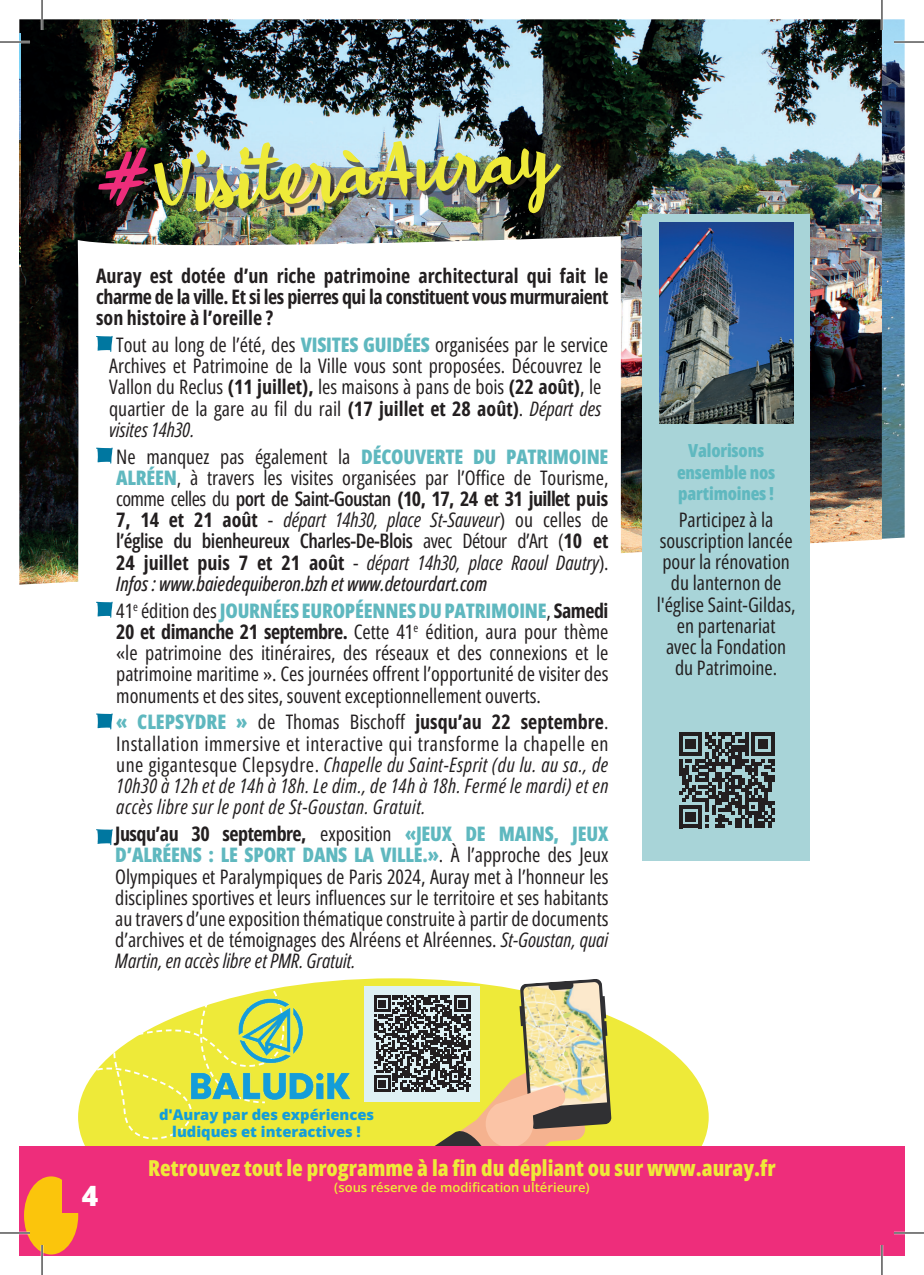
<style>
.page{position:relative;width:924px;height:1275px;background:#fff}
.page>*{position:absolute;margin:0;border:0;box-sizing:border-box;transform-origin:0 0}
.t1{font:96.4px "a Affirmation";color:#eeea39}
.t2{font:800 28px "Open Sans";color:#fff}
.t3{font:800 22px "Open Sans Condensed";color:#eeea39}
.t4{font:20px/21.2px "Open Sans Condensed";color:#231f20;text-align:justify}
.t5{font:italic 20px/21.2px "Open Sans Condensed";letter-spacing:.025em;color:#231f20;text-align:justify}
.t6{font:700 20px/21.2px "Open Sans Condensed";letter-spacing:-.025em;color:#231f20;text-align:justify}
.t7{font:800 18px/21.2px "Open Sans Condensed";letter-spacing:-.01em;color:#5fb8bf;text-align:center}
.t8{font:800 14.8px/17.6px "Open Sans";color:#149dd9;text-align:center}
.t9{font:600 13px "Open Sans";color:#eeea39}
.s1{font-size:120px;color:#ee2d7b}
.s2{font-weight:800;color:#5fb8bf}
.s3{font-weight:700}
.s4{font-style:italic}
.s5{font-weight:600}
.s6{font-weight:500;font-style:italic}
.s7{font-weight:800;font-style:normal;color:#5fb8bf}
.s8{font-style:normal}
.s9{font-weight:700;font-style:normal}
</style>
<div class="page">
<div style="left:78px;top:978px;width:630px;height:277px;background:#eeea39;border-radius:50%"></div>
<img style="left:19px;top:19px;width:862px;height:565px">
<div style="left:642px;top:213px;width:167px;height:647px;background:#a8d4d8"></div>
<img style="left:881px;top:19px;width:23px;height:520px">
<img style="left:19px;top:33px;width:1px;height:234px">
<div style="left:19px;top:1146px;width:885px;height:109px;background:#ee2d7b"></div>
<svg style="left:78px;top:236px;width:542px;height:366px"></svg>
<svg style="left:96px;top:336px;width:17px;height:16px"></svg>
<svg style="left:96px;top:447px;width:17px;height:16px"></svg>
<svg style="left:96px;top:602px;width:17px;height:16px"></svg>
<svg style="left:96px;top:713px;width:17px;height:16px"></svg>
<svg style="left:96px;top:829px;width:17px;height:16px"></svg>
<img style="left:659px;top:222px;width:134px;height:202px">
<div style="left:364px;top:986px;width:115px;height:115px;background:#def1f4"></div>
<svg style="left:374px;top:978px;width:237px;height:168px"></svg>
<svg style="left:78px;top:984px;width:226px;height:162px"></svg>
<img style="left:184px;top:996px;width:167px;height:108px">
<div style="left:24px;top:1176px;width:54px;height:78px;background:#fbc50c;border-radius:50%"></div>
<div style="left:62px;top:1176px;width:36px;height:36px;background:#ee2d7b"></div>
<div style="left:102px;top:145px;width:462px;height:72px;background:#231f20;opacity:.65"></div>
<div style="left:346px;top:154px;width:17px;height:13px;background:#231f20;opacity:.65"></div>
<svg style="left:341px;top:148px;width:21px;height:15px"></svg>
<svg style="left:679px;top:732px;width:95px;height:96px"></svg>
<hr style="left:0;top:41px;width:30px;height:2px;background:#fff">
<hr style="left:893px;top:41px;width:30px;height:2px;background:#fff">
<hr style="left:0;top:1231px;width:30px;height:3px;background:#fff">
<hr style="left:893px;top:1231px;width:30px;height:3px;background:#fff">
<hr style="left:41px;top:0;width:2px;height:30px;background:#fff">
<hr style="left:41px;top:1245px;width:2px;height:30px;background:#fff">
<hr style="left:880px;top:0;width:2px;height:30px;background:#fff">
<hr style="left:880px;top:1245px;width:2px;height:30px;background:#fff">
<hr style="left:0;top:42px;width:30px;height:1px;background:#000">
<hr style="left:893px;top:42px;width:30px;height:1px;background:#000">
<hr style="left:0;top:1232px;width:30px;height:1px;background:#000">
<hr style="left:893px;top:1232px;width:30px;height:1px;background:#000">
<hr style="left:42px;top:0;width:1px;height:30px;background:#000">
<hr style="left:42px;top:1245px;width:1px;height:30px;background:#000">
<hr style="left:881px;top:0;width:1px;height:30px;background:#000">
<hr style="left:881px;top:1245px;width:1px;height:30px;background:#000">
<h1 class="t1" style="left:94px;top:148px;width:456px;rotate:-4deg"><span class="s1">#</span>VisiteraAuray</h1>
<p class="t6" style="left:96px;top:264px;width:513px">Auray est dotée d’un riche patrimoine architectural qui fait le charme de la ville. Et si les pierres qui la constituent vous murmuraient son histoire à l’oreille ?</p>
<p class="t4" style="left:109px;top:333px;width:500px;text-align:left;text-indent:7px">Tout au long de l’été, des <span class="s2">VISITES GUIDÉES</span> organisées par le service Archives et Patrimoine de la Ville vous sont proposées. Découvrez le Vallon du Reclus <span class="s3">(11 juillet),</span> les maisons à pans de bois <span class="s3">(22 août)</span>, le quartier de la gare au fil du rail <span class="s3">(17 juillet et 28 août)</span>. <span class="s4">Départ des visites 14h30.</span></p>
<p class="t4" style="left:116px;top:445px;width:493px">Ne manquez pas également la <span class="s2">DÉCOUVERTE DU PATRIMOINE ALRÉEN</span>, à travers les visites organisées par l’Office de Tourisme, comme celles du <span class="s5">port de Saint-Goustan</span> <span class="s3">(10, 17, 24 et 31 juillet puis 7, 14 et 21 août</span> - <span class="s4">départ 14h30, place St-Sauveur</span>) ou celles de <span class="s5">l’église du bienheureux Charles-De-Blois</span> avec Détour d’Art (<span class="s3">10 et 24 juillet puis 7 et 21 août</span> - <span class="s4">départ 14h30, place Raoul Dautry</span>).<br><span class="s6">Infos : www.baiedequiberon.bzh et www.detourdart.com</span></p>
<p class="t4" style="left:116px;top:599px;width:493px">41<sup>e</sup> édition des <span class="s2">JOURNÉES EUROPÉENNES DU PATRIMOINE</span>, <span class="s3">Samedi 20 et dimanche 21 septembre.</span> Cette 41<sup>e</sup> édition, aura pour thème «le patrimoine des itinéraires, des réseaux et des connexions et le patrimoine maritime ». Ces journées offrent l’opportunité de visiter des monuments et des sites, souvent exceptionnellement ouverts.</p>
<p class="t5" style="left:116px;top:711px;width:493px"><span class="s7">« CLEPSYDRE »</span> <span class="s8">de Thomas Bischoff</span> <span class="s9">jusqu’au 22 septembre</span><span class="s8">.<br>Installation immersive et interactive qui transforme la chapelle en une gigantesque Clepsydre.</span> Chapelle du Saint-Esprit (du lu. au sa., de 10h30 à 12h et de 14h à 18h. Le dim., de 14h à 18h. Fermé le mardi) et en accès libre sur le pont de St-Goustan. Gratuit.</p>
<p class="t4" style="left:115px;top:822px;width:494px"><span class="s3">Jusqu’au 30 septembre,</span> exposition <span class="s2">«JEUX DE MAINS, JEUX D’ALRÉENS : LE SPORT DANS LA VILLE.»</span>. À l’approche des Jeux Olympiques et Paralympiques de Paris 2024, Auray met à l’honneur les disciplines sportives et leurs influences sur le territoire et ses habitants au travers d’une exposition thématique construite à partir de documents d’archives et de témoignages des Alréens et Alréennes. <span class="s4">St-Goustan, quai Martin, en accès libre et PMR. Gratuit.</span></p>
<p class="t7" style="left:676px;top:440px;width:100px">Valorisons ensemble nos partimoines !</p>
<p class="t4" style="left:656px;top:508px;width:140px;text-align:center">Participez à la souscription lancée pour la rénovation du lanternon de l'église Saint-Gildas, en partenariat<br>avec la Fondation du Patrimoine.</p>
<p class="t8" style="left:159px;top:1105px;width:216px">d'Auray par des expériences ludiques et interactives !</p>
<h2 class="t2" style="left:82px;top:1177px;width:18px">4</h2>
<p class="t3" style="left:148px;top:1153px;width:628px">Retrouvez tout le programme à la fin du dépliant ou sur www.auray.fr</p>
<p class="t9" style="left:334px;top:1178px;width:257px">(sous réserve de modification ultérieure)</p>
</div>
